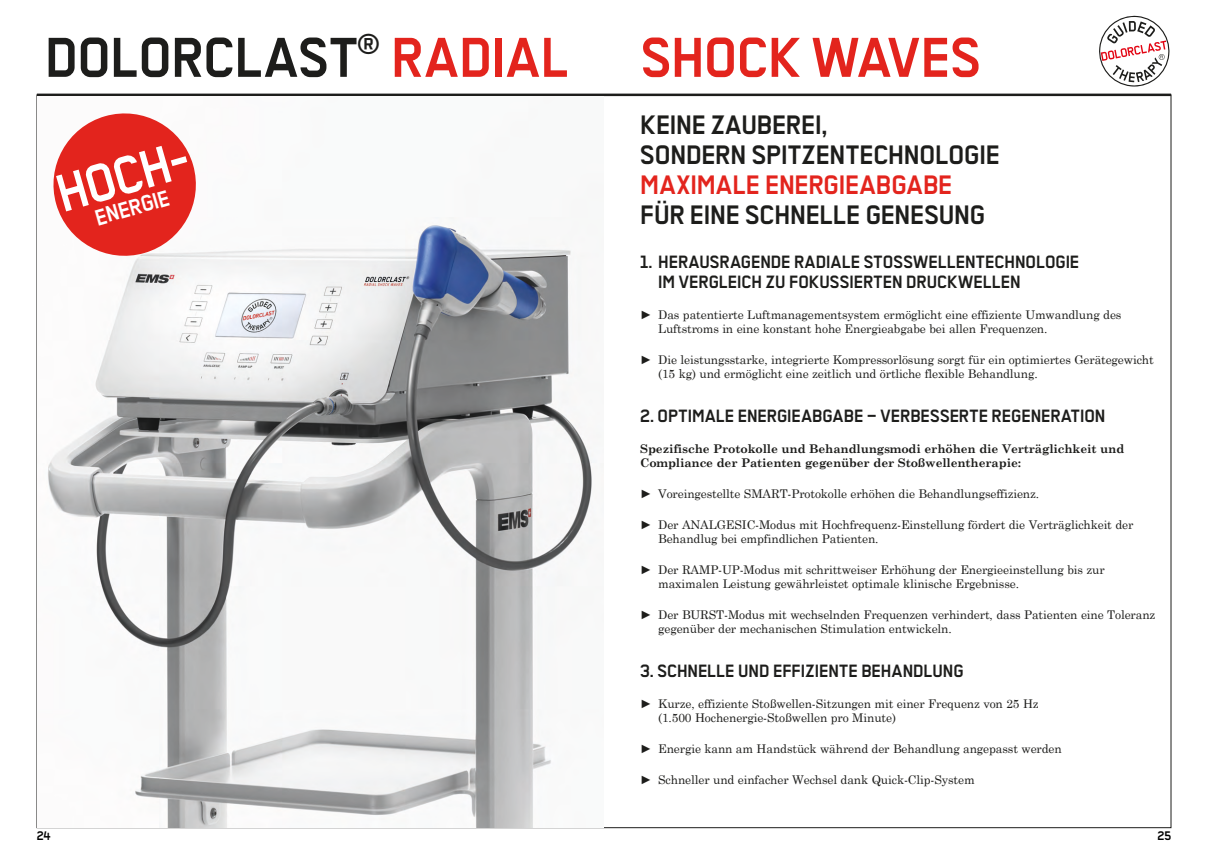
<style>
.page{position:relative;width:1208px;height:859px;background:#fff}
.page>*{position:absolute;margin:0;border:0;box-sizing:border-box;transform-origin:0 0}
._4_h1{font:700 63px "Transbold Neue Euro";letter-spacing:.005em;color:#e3241d}
.M_Name{font:700 59.4px "Transbold Neue Euro";color:#fff;scale:.96 1}
.M_Name-2{font:700 30px/30px "Transbold Neue Euro";letter-spacing:-.005em;color:#1d1d1b}
.M_Name-3{font:700 25.3px "Transbold Neue Euro";color:#fff;scale:.96 1}
.M_Name-4{font:700 20px/20px "Transbold Neue";letter-spacing:.005em;color:#1d1d1b}
.t1{font:700 14px "Transbold Neue Euro";color:#000}
.t2{font:12px/14px "Century Schoolbook";letter-spacing:-.01em;color:#1d1d1b}
.M_Name-5{font:700 12px/14px "Century Schoolbook";letter-spacing:-.01em;color:#1d1d1b}
.s1{color:#1d1d1b}
.s2{color:#e3241d}
</style>
<div class="page">
<hr style="left:37px;top:94px;width:1134px;height:2px;background:#1d1d1b">
<svg style="left:1099px;top:15px;width:71px;height:72px"></svg>
<img style="left:48px;top:217px;width:547px;height:610px">
<svg style="left:48px;top:113px;width:156px;height:151px"></svg>
<p class="_4_h1" style="left:45px;top:23px;width:937px"><span class="s1">DOLORCLAST</span><sup>®</sup> RADIAL SHOCK WAVES</p>
<p class="M_Name" style="left:49px;top:164px;width:143px;rotate:-16deg">HOCH-</p>
<p class="M_Name-3" style="left:92px;top:205px;width:81px;rotate:-16deg">ENERGIE</p>
<p class="M_Name-2" style="left:640px;top:110px;width:361px">KEINE ZAUBEREI,<br>SONDERN SPITZENTECHNOLOGIE<br><span class="s2">MAXIMALE ENERGIEABGABE<br></span>FÜR EINE SCHNELLE GENESUNG</p>
<p class="M_Name-4" style="left:658px;top:252px;width:422px;text-indent:-18px">1. HERAUSRAGENDE RADIALE STOSSWELLENTECHNOLOGIE<br>IM VERGLEICH ZU FOKUSSIERTEN DRUCKWELLEN</p>
<p class="t2" style="left:658px;top:306px;width:465px;text-indent:-18px">► Das patentierte Luftmanagementsystem ermöglicht eine effiziente Umwandlung des<br>Luftstroms in eine konstant hohe Energieabgabe bei allen Frequenzen.</p>
<p class="t2" style="left:658px;top:352px;width:497px;text-indent:-18px">► Die leistungsstarke, integrierte Kompressorlösung sorgt für ein optimiertes Gerätegewicht (15 kg) und ermöglicht eine zeitlich und örtliche flexible Behandlung.</p>
<p class="M_Name-4" style="left:640px;top:406px;width:467px">2. OPTIMALE ENERGIEABGABE – VERBESSERTE REGENERATION</p>
<p class="M_Name-5" style="left:640px;top:441px;width:486px">Spezifische Protokolle und Behandlungsmodi erhöhen die Verträglichkeit und<br>Compliance der Patienten gegenüber der Stoßwellentherapie:</p>
<p class="t2" style="left:640px;top:486px;width:400px">► Voreingestellte SMART-Protokolle erhöhen die Behandlungseffizienz.</p>
<p class="t2" style="left:658px;top:517px;width:477px;text-indent:-18px">► Der ANALGESIC-Modus mit Hochfrequenz-Einstellung fördert die Verträglichkeit der<br>Behandlug bei empfindlichen Patienten.</p>
<p class="t2" style="left:658px;top:562px;width:448px;text-indent:-18px">► Der RAMP-UP-Modus mit schrittweiser Erhöhung der Energieeinstellung bis zur maximalen Leistung gewährleistet optimale klinische Ergebnisse.</p>
<p class="t2" style="left:658px;top:607px;width:498px;text-indent:-18px">► Der BURST-Modus mit wechselnden Frequenzen verhindert, dass Patienten eine Toleranz gegenüber der mechanischen Stimulation entwickeln.</p>
<p class="M_Name-4" style="left:640px;top:661px;width:325px">3. SCHNELLE UND EFFIZIENTE BEHANDLUNG</p>
<p class="t2" style="left:658px;top:696px;width:382px;text-indent:-18px">► Kurze, effiziente Stoßwellen-Sitzungen mit einer Frequenz von 25 Hz (1.500 Hochenergie-Stoßwellen pro Minute)</p>
<p class="t2" style="left:640px;top:741px;width:423px">► Energie kann am Handstück während der Behandlung angepasst werden</p>
<p class="t2" style="left:640px;top:772px;width:336px">► Schneller und einfacher Wechsel dank Quick-Clip-System</p>
<p class="t1" style="left:37px;top:828px;width:15px">24</p>
<p class="t1" style="left:1157px;top:828px;width:15px">25</p>
</div>
